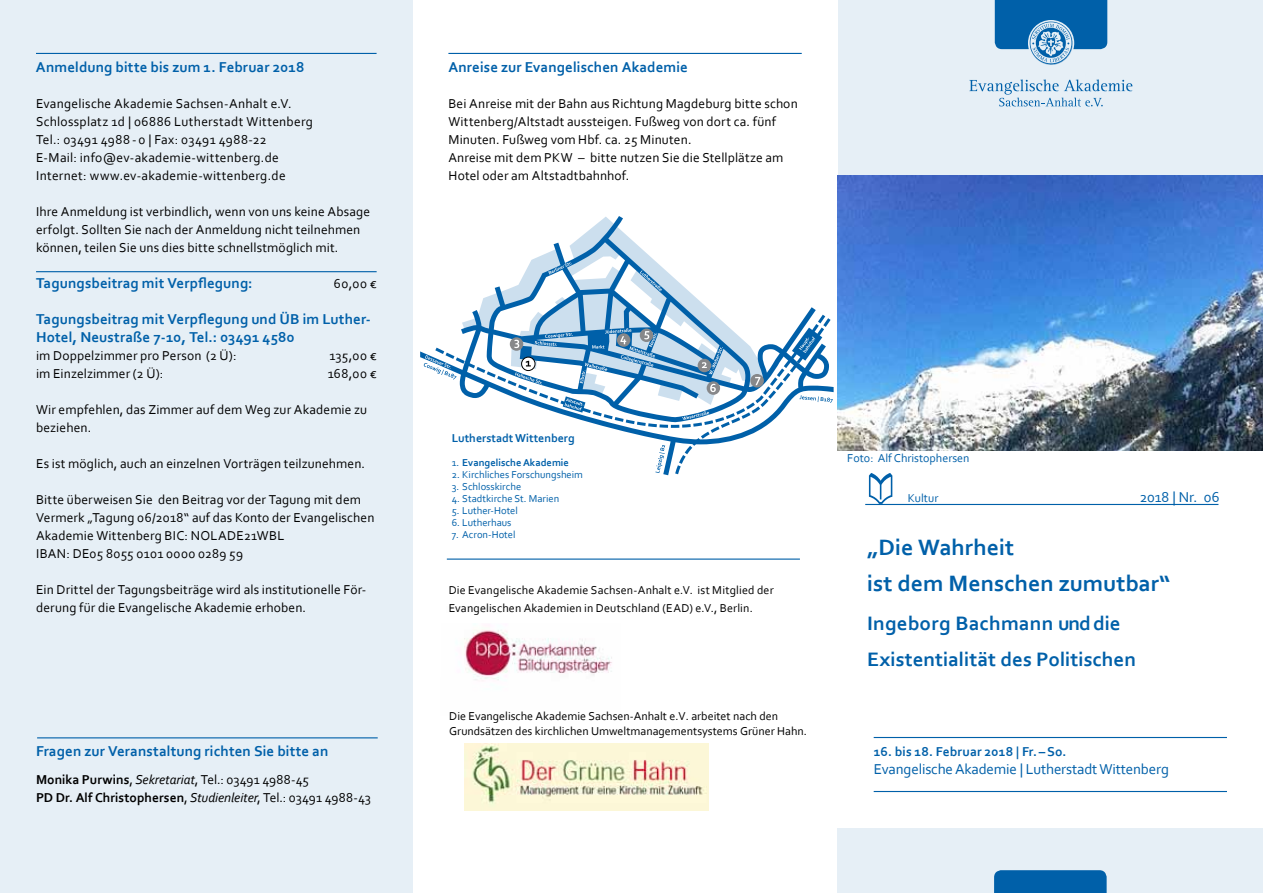
<style>
.page{position:relative;width:1263px;height:893px;background:#fff}
.page>*{position:absolute;margin:0;border:0;box-sizing:border-box;transform-origin:0 0}
.t1{font:700 23.25px/36px "Corbel";color:#0060a9}
.t2{font:700 20.4px/36px "Corbel";color:#0060a9}
.t3{font:700 15px/18px "Corbel";letter-spacing:.01em;color:#0060a9}
.t4{font:15px "Corbel";letter-spacing:-.01em;color:#0060a9}
.t5{font:13.5px/18px "Corbel";letter-spacing:.01em;color:#000}
.t6{font:700 13.5px "Corbel";letter-spacing:.01em;color:#0060a9}
.t7{font:12px/18px "Corbel";color:#000}
.t8{font:12px "Corbel";color:#0060a9}
.t9{font:700 12px "Corbel";color:#0060a9}
.t10{font:10.5px "Corbel";color:#0060a9}
.t11{font:700 10.5px "Corbel";color:#0060a9}
.s1{font-weight:700}
.s2{font-style:italic}
.s3{font-weight:400}
</style>
<div class="page">
<div style="left:838px;top:0;width:425px;height:176px;background:#e6eff6"></div>
<svg style="left:969px;top:79px;width:163px;height:27px"></svg>
<svg style="left:995px;top:0;width:112px;height:65px"></svg>
<div style="left:838px;top:828px;width:425px;height:65px;background:#e6eff6"></div>
<div style="left:994px;top:870px;width:112px;height:23px;background:#0060a9"></div>
<div style="left:0;top:0;width:412px;height:893px;background:#e6eff6"></div>
<hr style="left:865px;top:504px;width:353px;height:1px;background:#0060a9">
<hr style="left:874px;top:737px;width:353px;height:1px;background:#0060a9">
<hr style="left:874px;top:791px;width:353px;height:1px;background:#0060a9">
<hr style="left:36px;top:53px;width:341px;height:1px;background:#0060a9">
<hr style="left:36px;top:271px;width:341px;height:1px;background:#0060a9">
<hr style="left:448px;top:53px;width:354px;height:1px;background:#0060a9">
<hr style="left:447px;top:558px;width:353px;height:2px;background:#0060a9">
<svg style="left:420px;top:216px;width:414px;height:259px"></svg>
<svg style="left:435px;top:315px;width:395px;height:159px"></svg>
<svg style="left:655px;top:445px;width:10px;height:28px"></svg>
<svg style="left:682px;top:411px;width:27px;height:9px"></svg>
<svg style="left:563px;top:396px;width:22px;height:17px"></svg>
<svg style="left:515px;top:372px;width:27px;height:13px"></svg>
<svg style="left:424px;top:355px;width:33px;height:24px"></svg>
<svg style="left:548px;top:262px;width:24px;height:13px"></svg>
<svg style="left:535px;top:333px;width:38px;height:13px"></svg>
<svg style="left:640px;top:270px;width:22px;height:21px"></svg>
<svg style="left:522px;top:357px;width:13px;height:14px"></svg>
<div style="left:521px;top:357px;width:14px;height:14px;border:1px solid #000;border-radius:50%"></div>
<div style="left:698px;top:359px;width:13px;height:13px;background:#87888a;border-radius:50%"></div>
<div style="left:510px;top:337px;width:13px;height:14px;background:#87888a;border-radius:50%"></div>
<div style="left:707px;top:381px;width:13px;height:14px;background:#87888a;border-radius:50%"></div>
<svg style="left:514px;top:340px;width:5px;height:8px"></svg>
<svg style="left:710px;top:384px;width:6px;height:8px"></svg>
<svg style="left:526px;top:361px;width:5px;height:5px"></svg>
<svg style="left:702px;top:347px;width:21px;height:27px"></svg>
<svg style="left:580px;top:328px;width:77px;height:55px;background:#7baace"></svg>
<svg style="left:792px;top:328px;width:30px;height:33px"></svg>
<div style="left:750px;top:374px;width:14px;height:13px;background:#87888a;border-radius:50%"></div>
<svg style="left:755px;top:377px;width:5px;height:8px"></svg>
<img style="left:464px;top:630px;width:148px;height:50px">
<hr style="left:37px;top:737px;width:341px;height:1px;background:#0060a9">
<img style="left:465px;top:744px;width:243px;height:67px">
<img style="left:837px;top:176px;width:426px;height:274px">
<svg style="left:869px;top:473px;width:23px;height:31px"></svg>
<p class="t3" style="left:36px;top:58px;width:270px">Anmeldung bitte bis zum 1. Februar 2018</p>
<p class="t5" style="left:36px;top:94px;width:279px">Evangelische Akademie Sachsen-Anhalt e.V.<br>Schlossplatz 1d | 06886 Lutherstadt Wittenberg Tel.: 03491 4988 - 0 | Fax: 03491 4988-22<br>E-Mail: info@ev-akademie-wittenberg.de Internet: www.ev-akademie-wittenberg.de</p>
<p class="t5" style="left:36px;top:202px;width:336px">Ihre Anmeldung ist verbindlich, wenn von uns keine Absage erfolgt. Sollten Sie nach der Anmeldung nicht teilnehmen können, teilen Sie uns dies bitte schnellstmöglich mit.</p>
<p class="t3" style="left:36px;top:274px;width:218px">Tagungsbeitrag mit Verpflegung:</p>
<p class="t5" style="left:334px;top:274px;width:44px">60,00 €</p>
<p class="t3" style="left:36px;top:310px;width:336px">Tagungsbeitrag mit Verpflegung und ÜB im Luther-<br>Hotel, Neustraße 7-10, Tel.: 03491 4580</p>
<p class="t5" style="left:36px;top:346px;width:202px">im Doppelzimmer pro Person (2 Ü):</p>
<p class="t5" style="left:329px;top:346px;width:49px">135,00 €</p>
<p class="t5" style="left:36px;top:364px;width:129px">im Einzelzimmer (2 Ü):</p>
<p class="t5" style="left:328px;top:364px;width:50px">168,00 €</p>
<p class="t5" style="left:36px;top:400px;width:333px">Wir empfehlen, das Zimmer auf dem Weg zur Akademie zu beziehen.</p>
<p class="t5" style="left:36px;top:454px;width:331px">Es ist möglich, auch an einzelnen Vorträgen teilzunehmen.</p>
<p class="t5" style="left:36px;top:490px;width:340px">Bitte überweisen Sie den Beitrag vor der Tagung mit dem Vermerk „Tagung 06/2018“ auf das Konto der Evangelischen Akademie Wittenberg BIC: NOLADE21WBL<br>IBAN: DE05 8055 0101 0000 0289 59</p>
<p class="t5" style="left:36px;top:580px;width:332px">Ein Drittel der Tagungsbeiträge wird als institutionelle För&shy;derung für die Evangelische Akademie erhoben.</p>
<p class="t3" style="left:36px;top:742px;width:294px">Fragen zur Veranstaltung richten Sie bitte an</p>
<p class="t5" style="left:36px;top:770px;width:336px"><span class="s1">Monika Purwins</span>, <span class="s2">Sekretariat</span>, Tel.: 03491 4988‑-45<br><span class="s1">PD Dr. Alf Christophersen</span>, <span class="s2">Studienleiter</span>, Tel.: 03491 4988-43</p>
<p class="t3" style="left:448px;top:58px;width:241px">Anreise zur Evangelischen Akademie</p>
<p class="t5" style="left:448px;top:94px;width:351px">Bei Anreise mit der Bahn aus Richtung Magdeburg bitte schon Wittenberg/Altstadt aussteigen. Fußweg von dort ca. fünf Minuten. Fußweg vom Hbf. ca. 25 Minuten.<br>Anreise mit dem PKW – bitte nutzen Sie die Stellplätze am Hotel oder am Altstadtbahnhof.</p>
<p class="t9" style="left:452px;top:431px;width:124px">Lutherstadt Wittenberg</p>
<p class="t11" style="left:452px;top:456px;width:119px"><span class="s3">1.</span> Evangelische Akademie</p>
<p class="t10" style="left:452px;top:468px;width:133px">2. Kirchliches Forschungsheim</p>
<p class="t10" style="left:452px;top:480px;width:71px">3. Schlosskirche</p>
<p class="t10" style="left:452px;top:492px;width:109px">4. Stadtkirche St. Marien</p>
<p class="t10" style="left:452px;top:504px;width:68px">5. Luther-Hotel</p>
<p class="t10" style="left:452px;top:516px;width:61px">6. Lutherhaus</p>
<p class="t10" style="left:452px;top:528px;width:65px">7. Acron-Hotel</p>
<p class="t7" style="left:449px;top:581px;width:326px">Die Evangelische Akademie Sachsen-Anhalt e.V. ist Mitglied der<br>Evangelischen Akademien in Deutschland (EAD) e.V., Berlin.</p>
<p class="t7" style="left:449px;top:708px;width:359px;line-height:15px">Die Evangelische Akademie Sachsen-Anhalt e.V. arbeitet nach den<br>Grundsätzen des kirchlichen Umweltmanagementsystems Grüner Hahn.</p>
<p class="t8" style="left:847px;top:451px;width:124px">Foto: Alf Christophersen</p>
<p class="t8" style="left:908px;top:490px;width:32px">Kultur</p>
<p class="t4" style="left:1140px;top:488px;width:81px">2018 | Nr. 06</p>
<h1 class="t1" style="left:867px;top:529px;width:305px">„Die Wahrheit<br>ist dem Menschen zumutbar“</h1>
<h2 class="t2" style="left:867px;top:605px;width:270px">Ingeborg Bachmann und die<br>Existentialität des Politischen</h2>
<p class="t6" style="left:874px;top:743px;width:194px">16. bis 18. Februar 2018 | Fr. –So.</p>
<p class="t4" style="left:874px;top:760px;width:297px">Evangelische Akademie | Lutherstadt Wittenberg</p>
</div>
